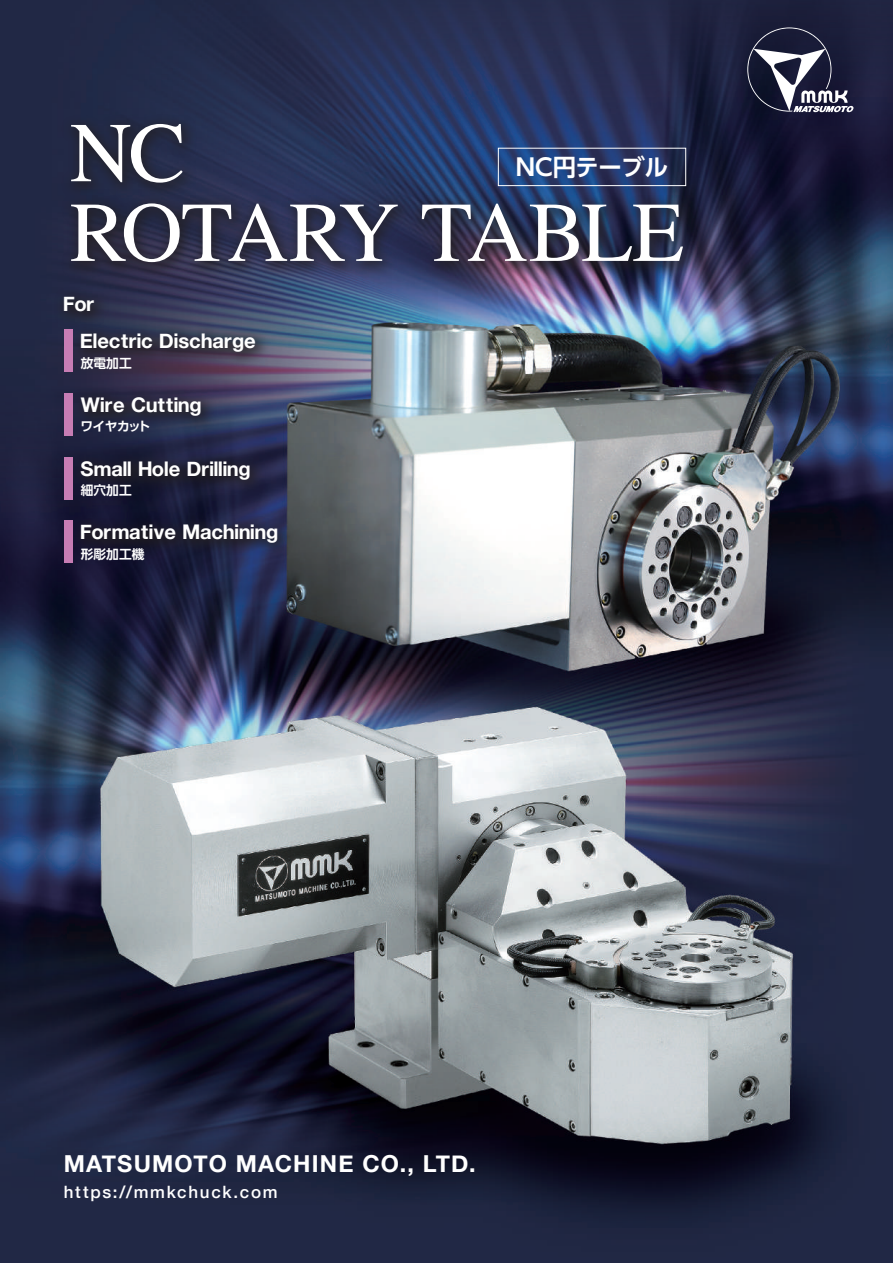
<style>
.page{position:relative;width:893px;height:1263px;background:#fff}
.page>*{position:absolute;margin:0;border:0;box-sizing:border-box;transform-origin:0 0}
.t1{font:85.05px/79.7px "Times";letter-spacing:-.04em;color:#fff}
.t2{font:700 23.4px "Helvetica Neue";letter-spacing:.05em;color:#fff}
.t3{font:700 23.4px "UD Shin Go Pr 6 N De";letter-spacing:-.01em;color:#fff}
.t4{font:700 20.25px "Helvetica Neue";letter-spacing:-.015em;color:#fff}
.t5{font:700 20.25px "Helvetica Neue";letter-spacing:.005em;color:#fff}
.t6{font:500 16.95px "Helvetica Neue";letter-spacing:.1em;color:#fff}
.t7{font:700 12.75px "UD Shin Go Pr 6 N De";color:#fff}
</style>
<div class="page">
<img style="left:0;top:0;width:893px;height:1263px">
<div style="left:61px;top:113px;width:638px;height:166px;background:#231f20;opacity:.75"></div>
<svg style="left:747px;top:27px;width:106px;height:85px;background:#46485e"></svg>
<div style="left:70px;top:323px;width:224px;height:236px;background:#231f20;opacity:.75"></div>
<div style="left:64px;top:330px;width:8px;height:42px;background:#c77db4"></div>
<div style="left:64px;top:393px;width:8px;height:43px;background:#c77db4"></div>
<div style="left:64px;top:457px;width:8px;height:42px;background:#c77db4"></div>
<div style="left:64px;top:520px;width:8px;height:43px;background:#c77db4"></div>
<div style="left:498px;top:148px;width:188px;height:38px;border:1px solid #fff"></div>
<div style="left:53px;top:286px;width:58px;height:42px;background:#231f20;opacity:.75"></div>
<h1 class="t1" style="left:70px;top:106px;width:616px">NC<br>ROTARY TABLE</h1>
<p class="t3" style="left:516px;top:148px;width:154px">NC円テーブル</p>
<p class="t4" style="left:63px;top:288px;width:33px">For</p>
<p class="t4" style="left:80px;top:325px;width:178px">Electric Discharge</p>
<p class="t7" style="left:81px;top:352px;width:53px">放電加工</p>
<p class="t5" style="left:81px;top:389px;width:123px">Wire Cutting</p>
<p class="t7" style="left:80px;top:416px;width:72px">ワイヤカット</p>
<p class="t4" style="left:80px;top:453px;width:172px">Small Hole Drilling</p>
<p class="t7" style="left:81px;top:480px;width:53px">細穴加工</p>
<p class="t4" style="left:80px;top:516px;width:200px">Formative Machining</p>
<p class="t7" style="left:81px;top:544px;width:65px">形彫加工機</p>
<p class="t2" style="left:64px;top:1146px;width:413px">MATSUMOTO MACHINE CO., LTD.</p>
<p class="t6" style="left:64px;top:1178px;width:215px">https://mmkchuck.com</p>
</div>
